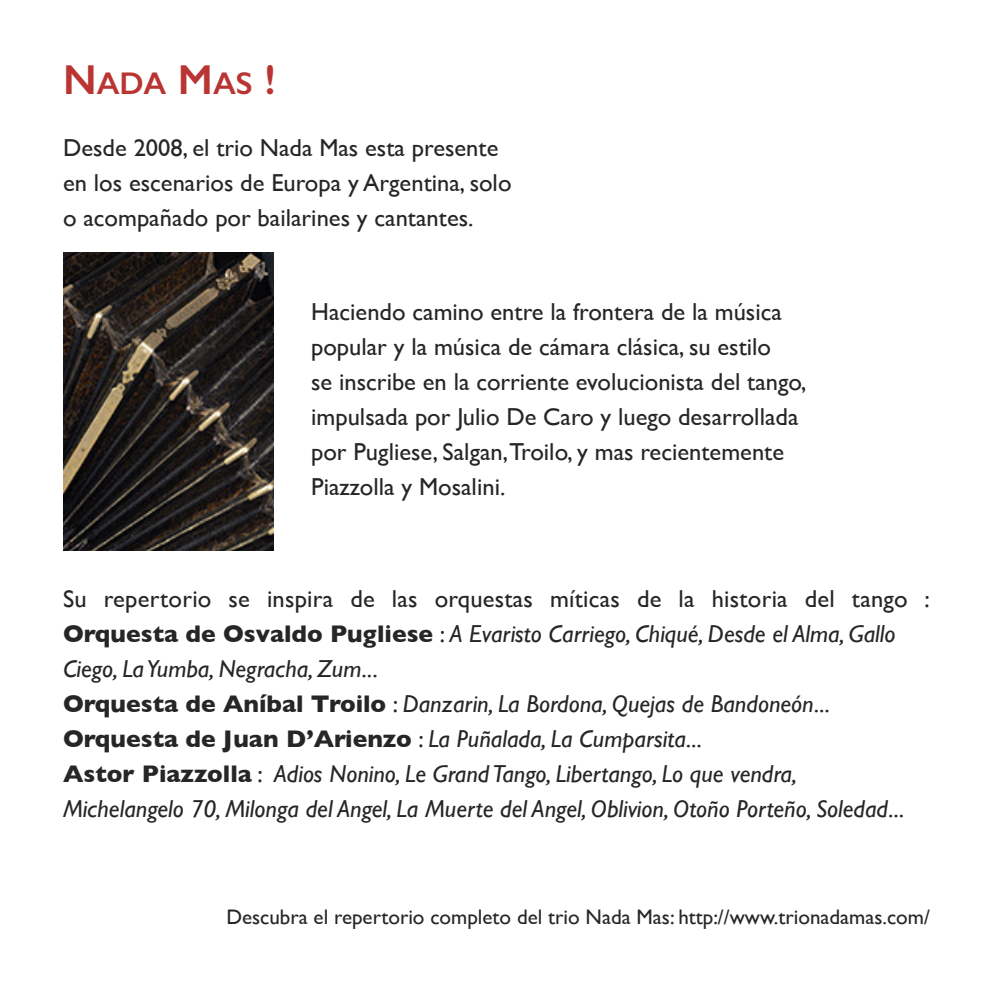
<style>
.page{position:relative;width:993px;height:993px;background:#fff}
.page>*{position:absolute;margin:0;border:0;box-sizing:border-box;transform-origin:0 0}
.t1{font:600 31.5px "Gill Sans";color:#ba3433}
.t2{font:italic 24.5px/35px "Gill Sans";color:#272627}
.t3{font:24.5px/35px "Gill Sans";color:#272627}
.t4{font:21px "Gill Sans";color:#272627}
.s1{font-size:42px}
.s2{font-style:normal}
.s3{font-weight:700;font-style:normal}
</style>
<div class="page">
<img style="left:63px;top:253px;width:210px;height:297px">
<p class="t1" style="left:63px;top:64px;width:214px"><span class="s1">N</span>ADA <span class="s1">M</span>AS <span class="s1">!</span></p>
<p class="t3" style="left:63px;top:130px;width:450px">Desde 2008, el trio Nada Mas esta presente en los escenarios de Europa y Argentina, solo o acompañado por bailarines y cantantes.</p>
<p class="t3" style="left:311px;top:294px;width:496px">Haciendo camino entre la frontera de la música popular y la música de cámara clásica, su estilo<br>se inscribe en la corriente evolucionista del tango, impulsada por Julio De Caro y luego desarrollada por Pugliese, Salgan,Troilo, y mas recientemente Piazzolla y Mosalini.</p>
<p class="t2" style="left:63px;top:581px;width:868px"><span class="s2">Su repertorio se inspira de las orquestas míticas de la historia del tango :<br></span><span class="s3">Orquesta de Osvaldo Pugliese</span> <span class="s2">:</span> A Evaristo Carriego, Chiqué, Desde el Alma, Gallo Ciego, LaYumba, Negracha, Zum<span class="s2">...<br></span><span class="s3">Orquesta de Aníbal Troilo</span> <span class="s2">:</span> Danzarin, La Bordona, Quejas de Bandoneón<span class="s2">...<br></span><span class="s3">Orquesta de Juan D’Arienzo</span> <span class="s2">:</span> La Puñalada, La Cumparsita<span class="s2">...<br></span><span class="s3">Astor Piazzolla</span> <span class="s2">:</span> Adios Nonino, Le Grand Tango, Libertango, Lo que vendra,<br>Michelangelo 70, Milonga del Angel, La Muerte del Angel, Oblivion, Otoño Porteño, Soledad<span class="s2">...</span></p>
<p class="t4" style="left:226px;top:904px;width:704px">Descubra el repertorio completo del trio Nada Mas: http://www.trionadamas.com/</p>
</div>
